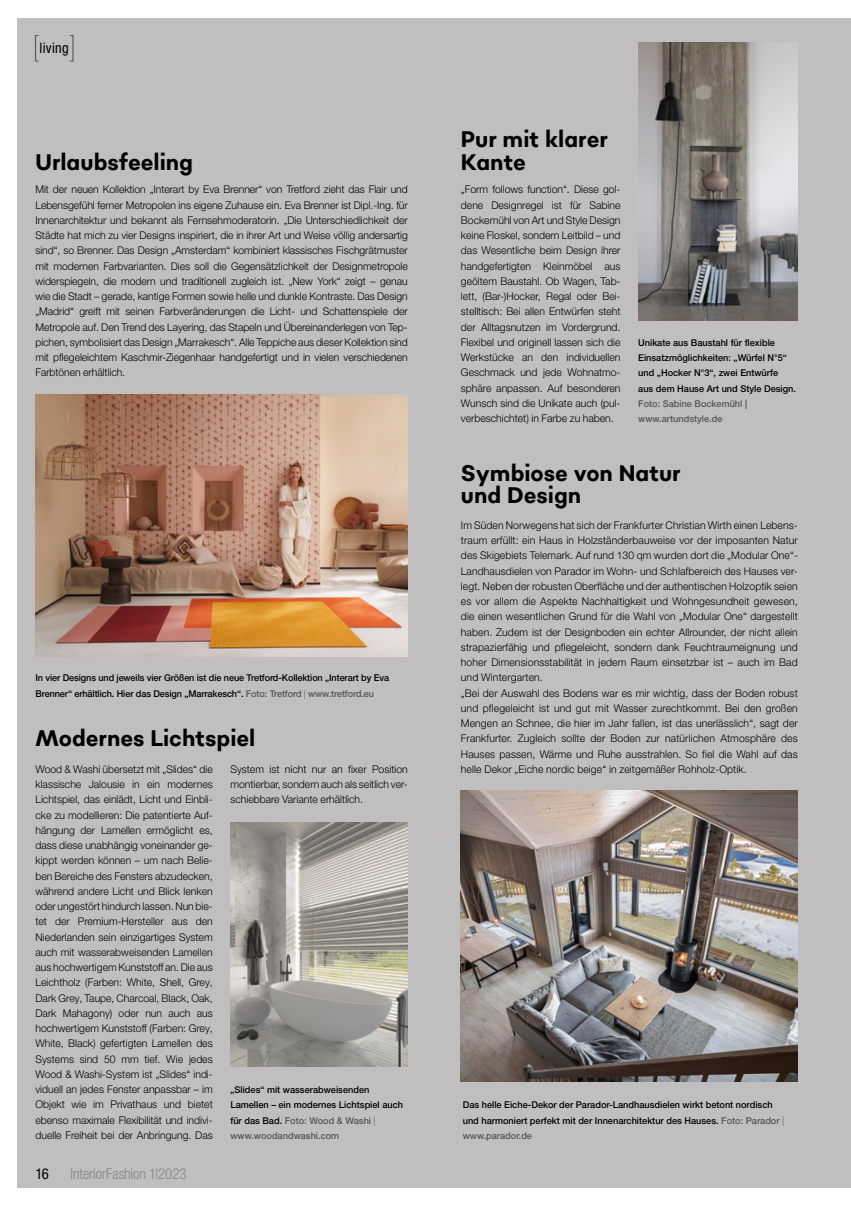
<style>
.page{position:relative;width:851px;height:1205px;background:#fff}
.page>*{position:absolute;margin:0;border:0;box-sizing:border-box;transform-origin:0 0}
.a_1_headline_update{font:700 22.5px/22.5px "Sonny Cond";color:#000}
.t1{font:300 condensed 15px "Helvetica Neue LT Pro";letter-spacing:-.005em;color:#868686}
.t2{font:condensed 15px "Helvetica Neue LT Pro";color:#000}
.t3{font:condensed 14.5px "Helvetica Neue LT Pro";letter-spacing:.02em;color:#000}
.a_3_fließtext_d{font:300 10.62px/15.2px "Helvetica Neue LT Pro";color:#000;text-align:justify}
.a_4_bildtext_d{font:500 9.38px/15.2px "Helvetica Neue LT Pro";color:#000}
.s1{font-weight:200;font-size:29px}
.s2{color:#555}
.s3{font-weight:300;color:#555}
</style>
<div class="page">
<div style="left:18px;top:18px;width:832px;height:1169px;background:#c1bebf"></div>
<img style="left:461px;top:791px;width:336px;height:290px">
<img style="left:35px;top:394px;width:372px;height:262px">
<img style="left:230px;top:822px;width:177px;height:245px">
<img style="left:638px;top:43px;width:159px;height:278px">
<p class="t3" style="left:33px;top:39px;width:44px"><span class="s1">[</span>living<span class="s1">]</span></p>
<p class="a_1_headline_update" style="left:35px;top:150px;width:159px">Urlaubsfeeling</p>
<p class="a_3_fließtext_d" style="left:35px;top:182px;width:374px">Mit der neuen Kollektion „Interart by Eva Brenner“ von Tretford zieht das Flair und Lebensgefühl ferner Metropolen ins eigene Zuhause ein. Eva Brenner ist Dipl.-Ing. für Innenarchitektur und bekannt als Fernsehmoderatorin. „Die Unterschiedlichkeit der Städte hat mich zu vier Designs inspiriert, die in ihrer Art und Weise völlig andersartig sind“, so Brenner. Das Design „Amsterdam“ kombiniert klassisches Fischgrätmuster mit modernen Farbvarianten. Dies soll die Gegensätzlichkeit der Designmetropole widerspiegeln, die modern und traditionell zugleich ist. „New York“ zeigt – genau wie die Stadt – gerade, kantige Formen sowie helle und dunkle Kontraste. Das Design „Madrid“ greift mit seinen Farbveränderungen die Licht- und Schattenspiele der Metropole auf. Den Trend des Layering, das Stapeln und Übereinanderlegen von Tep&shy;pichen, symbolisiert das Design „Marrakesch“. Alle Teppiche aus dieser Kollektion sind mit pflegeleichtem Kaschmir-Ziegenhaar handgefertigt und in vielen verschiedenen Farbtönen erhältlich.</p>
<p class="a_4_bildtext_d" style="left:35px;top:670px;width:355px">In vier Designs und jeweils vier Größen ist die neue Tretford-Kollektion „Interart by Eva<br>Brenner“ erhältlich. Hier das Design „Marrakesch“. <span class="s2">Foto: Tretford</span> <span class="s3">|</span> <span class="s2">www.tretford.eu</span></p>
<p class="a_1_headline_update" style="left:35px;top:727px;width:221px">Modernes Lichtspiel</p>
<p class="a_3_fließtext_d" style="left:35px;top:761px;width:179px">Wood &amp; Washi übersetzt mit „Slides“ die klassische Jalousie in ein modernes Lichtspiel, das einlädt, Licht und Einbli&shy;cke zu modellieren: Die patentierte Auf&shy;hängung der Lamellen ermöglicht es, dass diese unabhängig voneinander ge&shy;kippt werden können – um nach Belie&shy;ben Bereiche des Fensters abzudecken, während andere Licht und Blick lenken oder ungestört hindurch lassen. Nun bie&shy;tet der Premium-Hersteller aus den Niederlanden sein einzigartiges System auch mit wasserabweisenden Lamellen aus hochwertigem Kunststoff an. Die aus Leichtholz (Farben: White, Shell, Grey, Dark Grey, Taupe, Charcoal, Black, Oak, Dark Mahagony) oder nun auch aus hochwertigem Kunststoff (Farben: Grey, White, Black) gefertigten Lamellen des Systems sind 50 mm tief. Wie jedes Wood &amp; Washi-System ist „Slides“ indi&shy;viduell an jedes Fenster anpassbar – im Objekt wie im Privathaus und bietet ebenso maximale Flexibilität und indivi&shy;duelle Freiheit bei der Anbringung. Das</p>
<p class="a_3_fließtext_d" style="left:230px;top:761px;width:179px">System ist nicht nur an fixer Position montierbar, sondern auch als seitlich ver&shy;schiebbare Variante erhältlich.</p>
<p class="a_4_bildtext_d" style="left:230px;top:1082px;width:174px">„Slides“ mit wasserabweisenden<br>Lamellen – ein modernes Lichtspiel auch für das Bad. <span class="s2">Foto: Wood &amp; Washi</span> <span class="s3">| </span><span class="s2">www.woodandwashi.com</span></p>
<p class="t2" style="left:35px;top:1165px;width:15px">16</p>
<p class="t1" style="left:71px;top:1165px;width:117px">InteriorFashion 1|2023</p>
<p class="a_1_headline_update" style="left:461px;top:128px;width:148px">Pur mit klarer<br>Kante</p>
<p class="a_3_fließtext_d" style="left:461px;top:182px;width:161px">„Form follows function“. Diese gol&shy;dene Designregel ist für Sabine Bockemühl von Art und Style Design keine Floskel, sondern Leitbild – und das Wesentliche beim Design ihrer handgefertigten Kleinmöbel aus geöltem Baustahl. Ob Wagen, Tab&shy;lett, (Bar-)Hocker, Regal oder Bei&shy;stelltisch: Bei allen Entwürfen steht der Alltagsnutzen im Vordergrund.<br>Flexibel und originell lassen sich die Werkstücke an den individuellen Geschmack und jede Wohnatmo&shy;sphäre anpassen. Auf besonderen Wunsch sind die Unikate auch (pul&shy;verbeschichtet) in Farbe zu haben.</p>
<p class="a_4_bildtext_d" style="left:638px;top:335px;width:159px">Unikate aus Baustahl für flexible<br>Einsatzmöglichkeiten: „Würfel N°5“ und „Hocker N°3“, zwei Entwürfe<br>aus dem Hause Art und Style Design.<br><span class="s2">Foto: Sabine Bockemühl | www.artundstyle.de</span></p>
<p class="a_1_headline_update" style="left:461px;top:461px;width:221px">Symbiose von Natur und Design</p>
<p class="a_3_fließtext_d" style="left:461px;top:517px;width:338px">Im Süden Norwegens hat sich der Frankfurter Christian Wirth einen Lebens&shy;traum erfüllt: ein Haus in Holzständerbauweise vor der imposanten Natur des Skigebiets Telemark. Auf rund 130 qm wurden dort die „Modular One“- Landhausdielen von Parador im Wohn- und Schlafbereich des Hauses ver&shy;legt. Neben der robusten Oberfläche und der authentischen Holzoptik seien es vor allem die Aspekte Nachhaltigkeit und Wohngesundheit gewesen, die einen wesentlichen Grund für die Wahl von „Modular One“ dargestellt haben. Zudem ist der Designboden ein echter Allrounder, der nicht allein strapazierfähig und pflegeleicht, sondern dank Feuchtraumeignung und hoher Dimensionsstabilität in jedem Raum einsetzbar ist – auch im Bad und Wintergarten.</p>
<p class="a_3_fließtext_d" style="left:461px;top:685px;width:338px">„Bei der Auswahl des Bodens war es mir wichtig, dass der Boden robust und pflegeleicht ist und gut mit Wasser zurechtkommt. Bei den großen Mengen an Schnee, die hier im Jahr fallen, ist das unerlässlich“, sagt der Frankfurter. Zugleich sollte der Boden zur natürlichen Atmosphäre des Hauses passen, Wärme und Ruhe ausstrahlen. So fiel die Wahl auf das helle Dekor „Eiche nordic beige“ in zeitgemäßer Rohholz-Optik.</p>
<p class="a_4_bildtext_d" style="left:462px;top:1097px;width:323px">Das helle Eiche-Dekor der Parador-Landhausdielen wirkt betont nordisch und harmoniert perfekt mit der Innenarchitektur des Hauses. <span class="s2">Foto: Parador</span> <span class="s3">| </span><span class="s2">www.parador.de</span></p>
</div>
